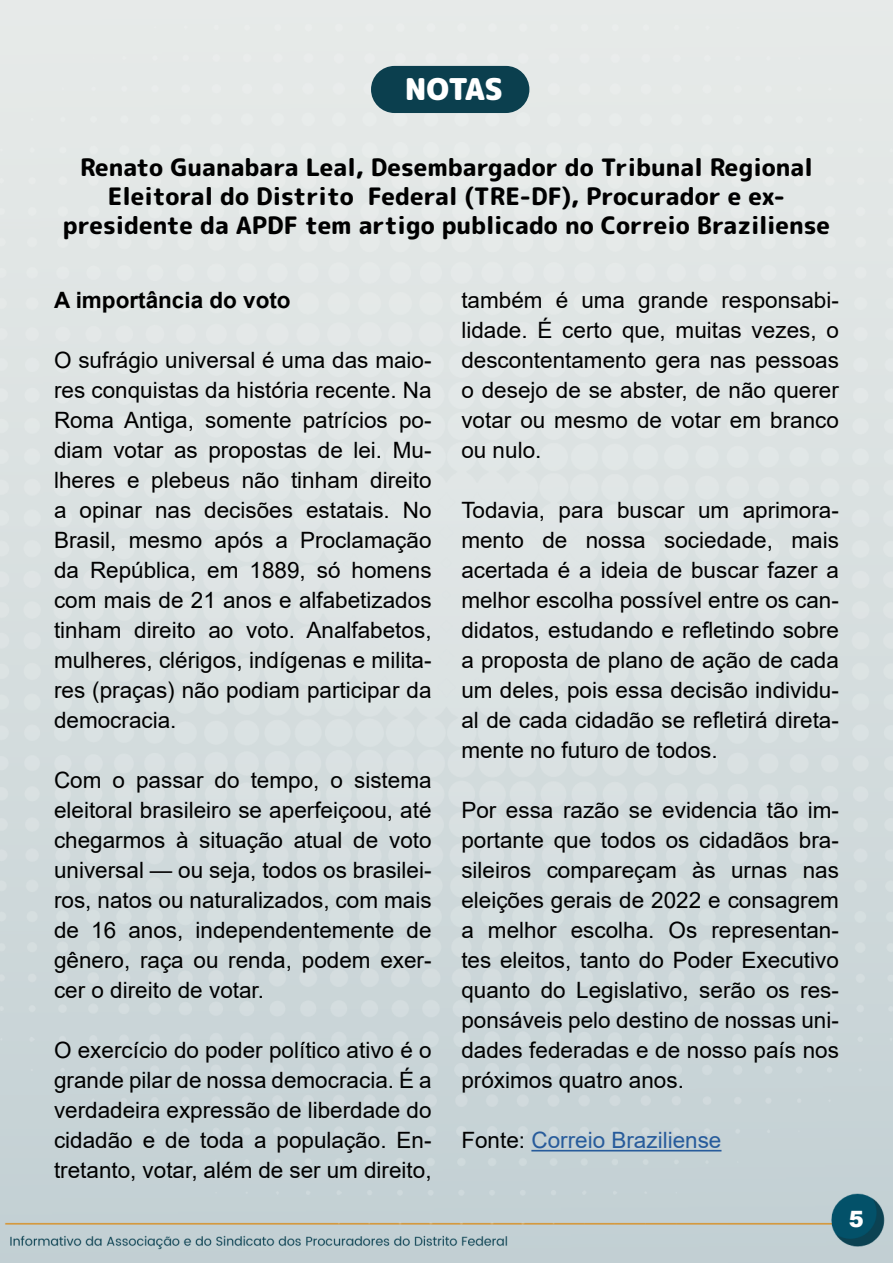
<style>
.page{position:relative;width:893px;height:1263px;background:#fff}
.page>*{position:absolute;margin:0;border:0;box-sizing:border-box;transform-origin:0 0}
.t1{font:900 30px "Rounded Mplus 1 c";letter-spacing:-.03em;color:#fff}
.t2{font:800 24px/28.8px "Rounded Mplus 1 c";color:#000;text-align:center}
.t3{font:22.5px/30px "Arial";color:#000;text-align:justify}
.t4{font:22.5px "Arial";color:#275b9b}
.t5{font:700 22.5px "Arial";color:#000}
.t6{font:900 22.5px "Arial";color:#fff}
.s1{color:#000}
</style>
<div class="page">
<img style="left:0;top:0;width:893px;height:1263px">
<div style="left:371px;top:66px;width:158px;height:47px;background:#0b3f4e;border-radius:24px"></div>
<hr style="left:531px;top:1150px;width:190px;height:1px;background:#275b9b">
<h1 class="t1" style="left:405px;top:68px;width:100px">NOTAS</h1>
<p class="t2" style="left:63px;top:153px;width:768px">Renato Guanabara Leal, Desembargador do Tribunal Regional<br>Eleitoral do Distrito Federal (TRE-DF), Procurador e ex&shy;presidente da APDF tem artigo publicado no Correio Braziliense</p>
<p class="t5" style="left:54px;top:284px;width:238px">A importância do voto</p>
<p class="t3" style="left:54px;top:345px;width:379px">O sufrágio universal é uma das maio&shy;res conquistas da história recente. Na Roma Antiga, somente patrícios po&shy;diam votar as propostas de lei. Mu&shy;lheres e plebeus não tinham direito a opinar nas decisões estatais. No Brasil, mesmo após a Proclamação da República, em 1889, só homens com mais de 21 anos e alfabetizados tinham direito ao voto. Analfabetos, mulheres, clérigos, indígenas e milita&shy;res (praças) não podiam participar da democracia.</p>
<p class="t3" style="left:54px;top:765px;width:379px">Com o passar do tempo, o sistema eleitoral brasileiro se aperfeiçoou, até chegarmos à situação atual de voto universal — ou seja, todos os brasilei&shy;ros, natos ou naturalizados, com mais de 16 anos, independentemente de gênero, raça ou renda, podem exer&shy;cer o direito de votar.</p>
<p class="t3" style="left:54px;top:1035px;width:379px">O exercício do poder político ativo é o grande pilar de nossa democracia. É a verdadeira expressão de liberdade do cidadão e de toda a população. En&shy;tretanto, votar, além de ser um direito,</p>
<p class="t3" style="left:461px;top:285px;width:379px">também é uma grande responsabi&shy;lidade. É certo que, muitas vezes, o descontentamento gera nas pessoas o desejo de se abster, de não querer votar ou mesmo de votar em branco ou nulo.</p>
<p class="t3" style="left:461px;top:495px;width:379px">Todavia, para buscar um aprimora&shy;mento de nossa sociedade, mais acertada é a ideia de buscar fazer a melhor escolha possível entre os can&shy;didatos, estudando e refletindo sobre a proposta de plano de ação de cada um deles, pois essa decisão individu&shy;al de cada cidadão se refletirá direta&shy;mente no futuro de todos.</p>
<p class="t3" style="left:461px;top:795px;width:379px">Por essa razão se evidencia tão im&shy;portante que todos os cidadãos bra&shy;sileiros compareçam às urnas nas eleições gerais de 2022 e consagrem a melhor escolha. Os representan&shy;tes eleitos, tanto do Poder Executivo quanto do Legislativo, serão os res&shy;ponsáveis pelo destino de nossas uni&shy;dades federadas e de nosso país nos próximos quatro anos.</p>
<p class="t4" style="left:461px;top:1125px;width:262px"><span class="s1">Fonte:</span> Correio Braziliense</p>
<p class="t6" style="left:849px;top:1203px;width:17px">5</p>
</div>
